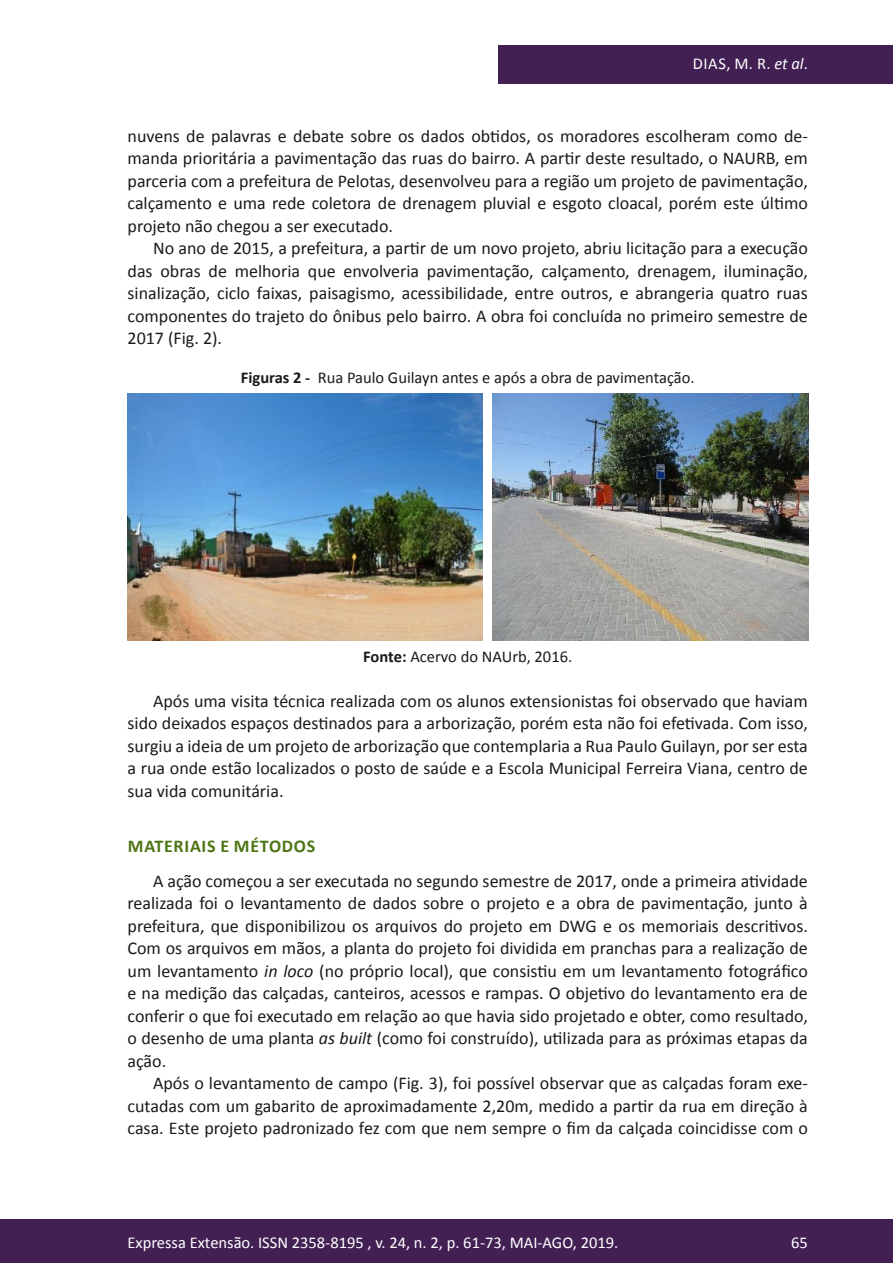
<style>
.page{position:relative;width:893px;height:1263px;background:#fff}
.page>*{position:absolute;margin:0;border:0;box-sizing:border-box;transform-origin:0 0}
.texto{font:18px/22.5px "Calibri";color:#1a1a1a;text-align:justify}
.subtitulo{font:700 18px "Calibri";letter-spacing:.04em;color:#4d7514}
.legenda{font:16.5px "Calibri";color:#1a1a1a}
.t1{font:16.5px "Calibri";color:#fff}
.s1{font-style:italic}
.s2{font-weight:700}
</style>
<div class="page">
<div style="left:0;top:1219px;width:893px;height:44px;background:#422053"></div>
<div style="left:498px;top:45px;width:395px;height:39px;background:#422053"></div>
<img style="left:492px;top:394px;width:316px;height:247px">
<img style="left:127px;top:394px;width:356px;height:247px">
<p class="t1" style="left:693px;top:53px;width:117px">DIAS, M. R. <span class="s1">et al</span>.</p>
<p class="texto" style="left:128px;top:124px;width:682px">nuvens de palavras e debate sobre os dados obtidos, os moradores escolheram como de&shy;manda prioritária a pavimentação das ruas do bairro. A partir deste resultado, o NAURB, em parceria com a prefeitura de Pelotas, desenvolveu para a região um projeto de pavimentação, calçamento e uma rede coletora de drenagem pluvial e esgoto cloacal, porém este último projeto não chegou a ser executado.</p>
<p class="texto" style="left:128px;top:237px;width:682px;text-indent:26px">No ano de 2015, a prefeitura, a partir de um novo projeto, abriu licitação para a execução das obras de melhoria que envolveria pavimentação, calçamento, drenagem, iluminação, sinalização, ciclo faixas, paisagismo, acessibilidade, entre outros, e abrangeria quatro ruas componentes do trajeto do ônibus pelo bairro. A obra foi concluída no primeiro semestre de 2017 (Fig. 2).</p>
<p class="legenda" style="left:241px;top:367px;width:455px"><span class="s2">Figuras 2 -</span> Rua Paulo Guilayn antes e após a obra de pavimentação.</p>
<p class="legenda" style="left:363px;top:646px;width:210px"><span class="s2">Fonte:</span> Acervo do NAUrb, 2016.</p>
<p class="texto" style="left:128px;top:690px;width:682px;text-indent:26px">Após uma visita técnica realizada com os alunos extensionistas foi observado que haviam sido deixados espaços destinados para a arborização, porém esta não foi efetivada. Com isso, surgiu a ideia de um projeto de arborização que contemplaria a Rua Paulo Guilayn, por ser esta a rua onde estão localizados o posto de saúde e a Escola Municipal Ferreira Viana, centro de sua vida comunitária.</p>
<p class="subtitulo" style="left:128px;top:835px;width:189px">MATERIAIS E MÉTODOS</p>
<p class="texto" style="left:128px;top:870px;width:682px;text-indent:26px">A ação começou a ser executada no segundo semestre de 2017, onde a primeira atividade realizada foi o levantamento de dados sobre o projeto e a obra de pavimentação, junto à prefeitura, que disponibilizou os arquivos do projeto em DWG e os memoriais descritivos.<br>Com os arquivos em mãos, a planta do projeto foi dividida em pranchas para a realização de um levantamento <span class="s1">in loco</span> (no próprio local), que consistiu em um levantamento fotográfico e na medição das calçadas, canteiros, acessos e rampas. O objetivo do levantamento era de conferir o que foi executado em relação ao que havia sido projetado e obter, como resultado, o desenho de uma planta <span class="s1">as built</span> (como foi construído), utilizada para as próximas etapas da ação.</p>
<p class="texto" style="left:128px;top:1072px;width:682px;text-indent:26px">Após o levantamento de campo (Fig. 3), foi possível observar que as calçadas foram exe&shy;cutadas com um gabarito de aproximadamente 2,20m, medido a partir da rua em direção à casa. Este projeto padronizado fez com que nem sempre o fim da calçada coincidisse com o</p>
<p class="t1" style="left:128px;top:1231px;width:492px">Expressa Extensão. ISSN 2358-8195 , v. 24, n. 2, p. 61-73, MAI-AGO, 2019.</p>
<p class="t1" style="left:791px;top:1231px;width:18px">65</p>
</div>
